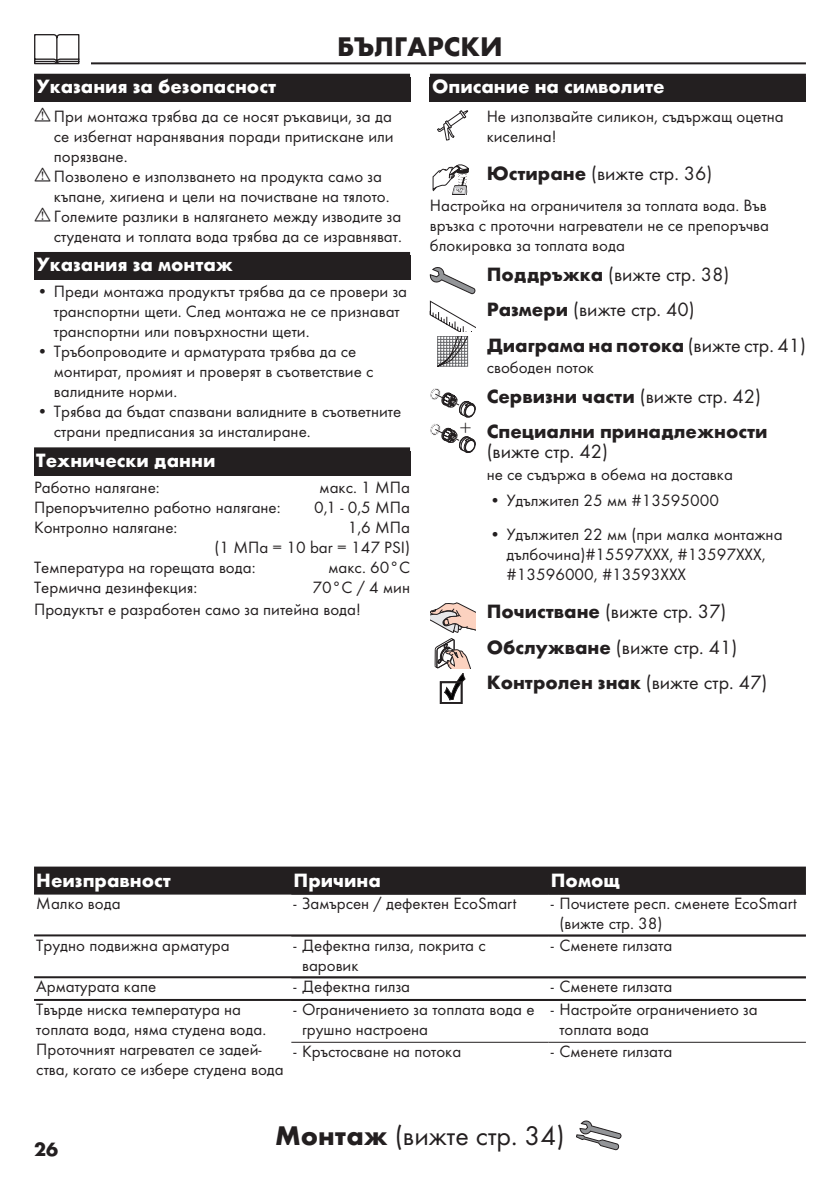
<style>
.page{position:relative;width:840px;height:1191px;background:#fff}
.page>*{position:absolute;margin:0;border:0;box-sizing:border-box;transform-origin:0 0}
.t1{font:28px "Futura TOT Boo";color:#231f20}
.t2{font:700 28px "Futura TOT";color:#231f20}
.t3{font:300 21.2px "Futura TOT";color:#231f20}
.t4{font:20px/35.4px "Futura TOT Boo";color:#231f20}
.t5{font:700 20px/35.4px "Futura TOT";color:#231f20}
.t6{font:700 20px "Futura TOT";color:#fff}
.t7{font:17px/20px "Futura TOT Boo";color:#231f20}
.s1{font-family:"Futura TOT";font-weight:700}
.s2{font-family:"Futura TOT Boo";font-weight:400}
</style>
<div class="page">
<hr style="left:34px;top:62px;width:771px;height:2px;background:#231f20">
<div style="left:23px;top:34px;width:68px;height:34px;background:#fff"></div>
<svg style="left:34px;top:34px;width:45px;height:30px"></svg>
<div style="left:34px;top:74px;width:376px;height:28px;background:#231f20"></div>
<div style="left:34px;top:252px;width:376px;height:28px;background:#231f20"></div>
<div style="left:34px;top:447px;width:376px;height:28px;background:#231f20"></div>
<div style="left:429px;top:74px;width:376px;height:28px;background:#231f20"></div>
<svg style="left:437px;top:110px;width:31px;height:30px"></svg>
<svg style="left:432px;top:164px;width:36px;height:31px"></svg>
<svg style="left:429px;top:267px;width:46px;height:27px"></svg>
<svg style="left:429px;top:301px;width:46px;height:65px"></svg>
<svg style="left:430px;top:388px;width:45px;height:65px"></svg>
<svg style="left:430px;top:602px;width:45px;height:101px"></svg>
<div style="left:34px;top:866px;width:771px;height:26px;background:#231f20"></div>
<hr style="left:34px;top:892px;width:771px;height:2px;background:#231f20">
<hr style="left:34px;top:934px;width:771px;height:2px;background:#231f20">
<hr style="left:34px;top:976px;width:771px;height:2px;background:#231f20">
<hr style="left:34px;top:999px;width:771px;height:2px;background:#231f20">
<hr style="left:291px;top:1041px;width:257px;height:1px;background:#231f20">
<hr style="left:548px;top:1041px;width:257px;height:1px;background:#231f20">
<svg style="left:576px;top:1120px;width:45px;height:30px"></svg>
<h1 class="t2" style="left:337px;top:29px;width:167px">БЪЛГАРСКИ</h1>
<p class="t6" style="left:36px;top:74px;width:241px">Указания за безопасност</p>
<p class="t7" style="left:54px;top:106px;width:349px">При монтажа трябва да се носят ръкавици, за да се избегнат наранявания поради притискане или порязване.<br>Позволено е използването на продукта само за къпане, хигиена и цели на почистване на тялото.<br>Големите разлики в налягането между изводите за студената и топлата вода трябва да се изравняват.</p>
<p class="t6" style="left:36px;top:252px;width:198px">Указания за монтаж</p>
<p class="t7" style="left:54px;top:281px;width:354px;text-indent:-17px">• Преди монтажа продуктът трябва да се провери за транспортни щети. След монтажа не се признават транспортни или повърхностни щети.</p>
<p class="t7" style="left:54px;top:341px;width:321px;text-indent:-17px">• Тръбопроводите и арматурата трябва да се монтират, промият и проверят в съответствие с валидните норми.</p>
<p class="t7" style="left:54px;top:401px;width:348px;text-indent:-17px">• Трябва да бъдат спазвани валидните в съответните страни предписания за инсталиране.</p>
<p class="t6" style="left:36px;top:448px;width:180px">Технически данни</p>
<p class="t7" style="left:34px;top:477px;width:127px">Работно налягане:</p>
<p class="t7" style="left:319px;top:477px;width:92px">макс. 1 МПа</p>
<p class="t7" style="left:34px;top:497px;width:248px">Препоръчително работно налягане:</p>
<p class="t7" style="left:314px;top:497px;width:97px">0,1 - 0,5 МПа</p>
<p class="t7" style="left:34px;top:517px;width:145px">Контролно налягане:</p>
<p class="t7" style="left:347px;top:517px;width:64px">1,6 МПа</p>
<p class="t7" style="left:214px;top:537px;width:197px">(1 МПа = 10 bar = 147 PSI)</p>
<p class="t7" style="left:34px;top:557px;width:223px">Температура на горещата вода:</p>
<p class="t7" style="left:328px;top:557px;width:83px">макс. 60°C</p>
<p class="t7" style="left:34px;top:577px;width:165px">Термична дезинфекция:</p>
<p class="t7" style="left:34px;top:575px;width:377px;line-height:22.8px;text-indent:278px">70°C / 4 мин<br>Продуктът е разработен само за питейна вода!</p>
<p class="t6" style="left:432px;top:74px;width:234px">Описание на символите</p>
<p class="t7" style="left:486px;top:106px;width:298px">Не използвайте силикон, съдържащ оцетна киселина!</p>
<p class="t4" style="left:486px;top:155px;width:227px"><span class="s1">Юстиране</span> (вижте стр. 36)</p>
<p class="t7" style="left:429px;top:195px;width:340px">Настройка на ограничителя за топлата вода. Във връзка с проточни нагреватели не се препоръчва блокировка за топлата вода</p>
<p class="t4" style="left:486px;top:256px;width:244px"><span class="s1">Поддръжка</span> (вижте стр. 38)<br><span class="s1">Размери</span> (вижте стр. 40)</p>
<p class="t5" style="left:486px;top:327px;width:320px">Диаграма на потока <span class="s2">(вижте стр. 41)</span></p>
<p class="t7" style="left:486px;top:357px;width:109px">cвободен поток</p>
<p class="t5" style="left:486px;top:378px;width:282px">Сервизни части <span class="s2">(вижте стр. 42)<br></span>Специални принадлежности</p>
<p class="t4" style="left:486px;top:434px;width:123px">(вижте стр. 42)</p>
<p class="t7" style="left:486px;top:464px;width:248px">не се съдържа в обема на доставка</p>
<p class="t7" style="left:489px;top:490px;width:231px">• Удължител 25 мм #13595000</p>
<p class="t7" style="left:506px;top:524px;width:277px;text-indent:-17px">• Удължител 22 мм (при малка монтажна дълбочина)#15597XXX, #13597XXX, #13596000, #13593XXX</p>
<p class="t4" style="left:486px;top:593px;width:252px"><span class="s1">Почистване</span> (вижте стр. 37)<br><span class="s1">Обслужване</span> (вижте стр. 41)</p>
<p class="t5" style="left:486px;top:664px;width:282px">Контролен знак <span class="s2">(вижте стр. 47)</span></p>
<p class="t3" style="left:459px;top:416px;width:13px">+</p>
<p class="t6" style="left:36px;top:868px;width:136px">Неизправност</p>
<p class="t6" style="left:293px;top:868px;width:89px">Причина</p>
<p class="t6" style="left:550px;top:868px;width:71px">Помощ</p>
<p class="t7" style="left:36px;top:893px;width:86px">Малко вода</p>
<p class="t7" style="left:293px;top:893px;width:224px">- Замърсен / дефектен EcoSmart</p>
<p class="t7" style="left:559px;top:893px;width:239px;text-indent:-8px">- Почистете респ. сменете EcoSmart (вижте стр. 38)</p>
<p class="t7" style="left:36px;top:934px;width:195px">Трудно подвижна арматура</p>
<p class="t7" style="left:302px;top:934px;width:185px;text-indent:-8px">- Дефектна гилза, покрита с варовик</p>
<p class="t7" style="left:550px;top:934px;width:123px">- Сменете гилзата</p>
<p class="t7" style="left:36px;top:976px;width:121px">Арматурата капе</p>
<p class="t7" style="left:293px;top:976px;width:118px">- Дефектна гилза</p>
<p class="t7" style="left:550px;top:976px;width:123px">- Сменете гилзата</p>
<p class="t7" style="left:36px;top:999px;width:249px">Твърде ниска температура на топлата вода, няма студена вода.<br>Проточният нагревател се задей&shy;ства, когато се избере студена вода</p>
<p class="t7" style="left:302px;top:999px;width:234px;text-indent:-8px">- Ограничението за топлата вода е грушно настроена</p>
<p class="t7" style="left:559px;top:999px;width:200px;text-indent:-8px">- Настройте ограничението за топлата вода</p>
<p class="t7" style="left:293px;top:1041px;width:169px">- Кръстосване на потока</p>
<p class="t7" style="left:550px;top:1041px;width:123px">- Сменете гилзата</p>
<p class="t5" style="left:34px;top:1131px;width:25px">26</p>
<h1 class="t1" style="left:275px;top:1119px;width:291px"><span class="s1">Монтаж</span> (вижте стр. 34)</h1>
</div>
